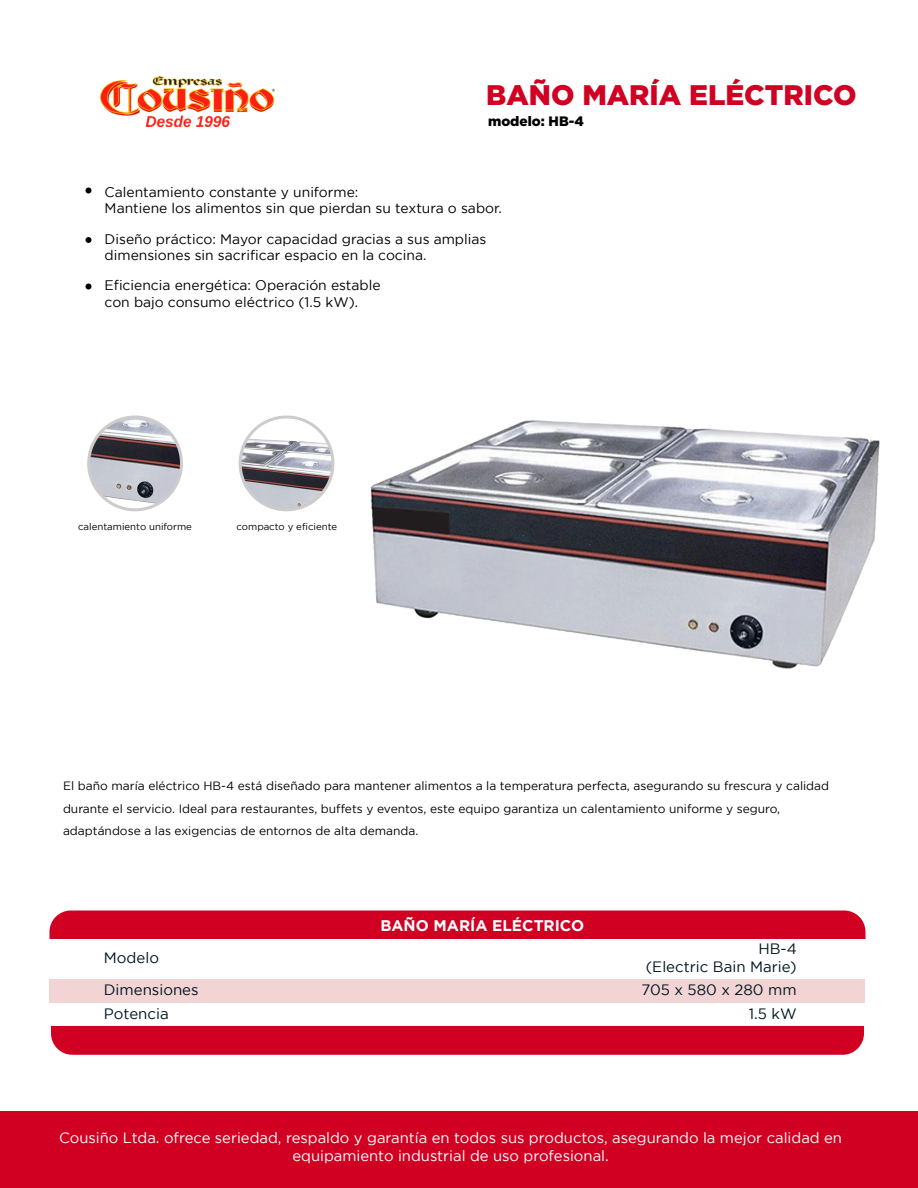
<style>
.page{position:relative;width:918px;height:1188px;background:#fff}
.page>*{position:absolute;margin:0;border:0;box-sizing:border-box;transform-origin:0 0}
.t1{font:900 28.2px "Gotham";color:#d10023}
.t2{font:700 15.45px "Gotham";color:#fff}
.t3{font:15px/18px "Gotham";color:#00151f;text-align:right}
.t4{font:14.85px/18px "Gotham";color:#fff;text-align:center}
.t5{font:13.8px/16.6px "Gotham";color:#000}
.t6{font:900 13.65px "Gotham";color:#000}
.t7{font:12px/22.5px "Gotham";color:#000}
.t8{font:9.6px "Gotham";color:#000}
</style>
<div class="page">
<img style="left:370px;top:420px;width:510px;height:249px">
<div style="left:0;top:1112px;width:918px;height:76px;background:#d10023"></div>
<img style="left:100px;top:76px;width:175px;height:51px">
<img style="left:89px;top:417px;width:92px;height:93px;border-radius:46px">
<div style="left:87px;top:415px;width:96px;height:96px;border:3px solid #ccc;border-radius:50%"></div>
<img style="left:240px;top:417px;width:93px;height:93px;border-radius:46px">
<div style="left:239px;top:415px;width:95px;height:96px;border:3px solid #ccc;border-radius:50%"></div>
<div style="left:50px;top:911px;width:816px;height:28px;background:#d10023"></div>
<div style="left:51px;top:1026px;width:813px;height:29px;background:#d10023"></div>
<div style="left:50px;top:979px;width:816px;height:24px;background:#f2d4d5"></div>
<svg style="left:86px;top:188px;width:6px;height:6px"></svg>
<svg style="left:86px;top:237px;width:6px;height:6px"></svg>
<svg style="left:86px;top:284px;width:6px;height:6px"></svg>
<h1 class="t1" style="left:486px;top:78px;width:372px">BAÑO MARÍA ELÉCTRICO</h1>
<p class="t6" style="left:488px;top:113px;width:97px">modelo: HB-4</p>
<p class="t5" style="left:105px;top:183px;width:399px">Calentamiento constante y uniforme:<br>Mantiene los alimentos sin que pierdan su textura o sabor.</p>
<p class="t5" style="left:105px;top:230px;width:383px">Diseño práctico: Mayor capacidad gracias a sus amplias dimensiones sin sacrificar espacio en la cocina.</p>
<p class="t5" style="left:105px;top:277px;width:278px">Eficiencia energética: Operación estable con bajo consumo eléctrico (1.5 kW).</p>
<p class="t8" style="left:78px;top:521px;width:115px">calentamiento uniforme</p>
<p class="t8" style="left:237px;top:521px;width:102px">compacto y eficiente</p>
<p class="t7" style="left:63px;top:775px;width:768px">El baño maría eléctrico HB-4 está diseñado para mantener alimentos a la temperatura perfecta, asegurando su frescura y calidad durante el servicio. Ideal para restaurantes, buffets y eventos, este equipo garantiza un calentamiento uniforme y seguro, adaptándose a las exigencias de entornos de alta demanda.</p>
<p class="t3" style="left:104px;top:942px;width:96px;line-height:31.5px;text-align:left">Modelo<br>Dimensiones</p>
<p class="t3" style="left:104px;top:1004px;width:66px">Potencia</p>
<p class="t2" style="left:380px;top:917px;width:206px">BAÑO MARÍA ELÉCTRICO</p>
<p class="t3" style="left:646px;top:940px;width:152px">HB-4<br>(Electric Bain Marie)</p>
<p class="t3" style="left:641px;top:977px;width:157px;line-height:24px">705 x 580 x 280 mm<br>1.5 kW</p>
<p class="t4" style="left:59px;top:1128px;width:785px">Cousiño Ltda. ofrece seriedad, respaldo y garantía en todos sus productos, asegurando la mejor calidad en equipamiento industrial de uso profesional.</p>
</div>
